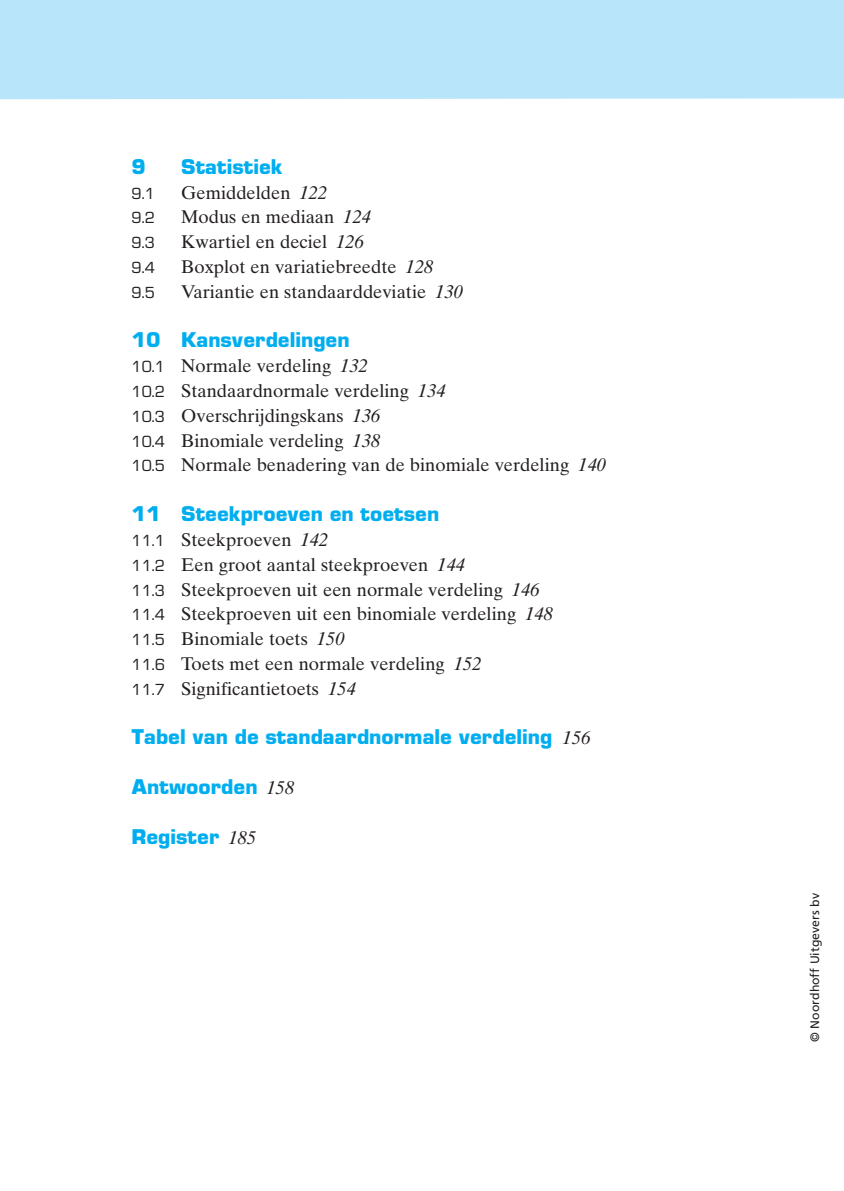
<style>
.page{position:relative;width:844px;height:1191px;background:#fff}
.page>*{position:absolute;margin:0;border:0;box-sizing:border-box;transform-origin:0 0}
.t1{font:700 21px "Eurostile BQ";color:#00aeef}
.t2{font:18.38px/24.8px "Times Ten";color:#231f20}
.t3{font:15.75px "Eurostile BQ";color:#231f20}
.t4{font:12.25px "Frutiger";color:#231f20}
.s1{font-style:italic}
.s2{font-family:"Eurostile BQ";font-size:15.75px}
.s3{font-family:"Times Ten";font-weight:400;font-style:italic;font-size:18.38px;color:#231f20}
</style>
<div class="page">
<div style="left:0;top:0;width:843px;height:99px;background:#b9e5fb"></div>
<p class="t1" style="left:131px;top:159px;width:16px">9</p>
<p class="t1" style="left:181px;top:159px;width:103px">Statistiek</p>
<p class="t3" style="left:131px;top:188px;width:25px">9.1</p>
<p class="t2" style="left:181px;top:182px;width:148px">Gemiddelden <span class="s1">122</span></p>
<p class="t3" style="left:131px;top:212px;width:25px">9.2</p>
<p class="t2" style="left:181px;top:206px;width:191px">Modus en mediaan <span class="s1">124</span></p>
<p class="t3" style="left:131px;top:237px;width:25px">9.3</p>
<p class="t2" style="left:181px;top:231px;width:184px">Kwartiel en deciel <span class="s1">126</span></p>
<p class="t3" style="left:131px;top:262px;width:25px">9.4</p>
<p class="t2" style="left:181px;top:256px;width:254px">Boxplot en variatiebreedte <span class="s1">128</span></p>
<p class="t3" style="left:131px;top:287px;width:25px">9.5</p>
<p class="t2" style="left:181px;top:281px;width:283px">Variantie en standaarddeviatie <span class="s1">130</span></p>
<p class="t1" style="left:131px;top:333px;width:219px">10 Kansverdelingen</p>
<p class="t2" style="left:131px;top:355px;width:476px"><span class="s2">10.1</span> Normale verdeling <span class="s1">132<br></span><span class="s2">10.2</span> Standaardnormale verdeling <span class="s1">134<br></span><span class="s2">10.3</span> Overschrijdingskans <span class="s1">136<br></span><span class="s2">10.4</span> Binomiale verdeling <span class="s1">138<br></span><span class="s2">10.5</span> Normale benadering van de binomiale verdeling <span class="s1">140</span></p>
<p class="t1" style="left:131px;top:507px;width:309px">11 Steekproeven en toetsen</p>
<p class="t2" style="left:131px;top:529px;width:423px"><span class="s2">11.1</span> Steekproeven <span class="s1">142<br></span><span class="s2">11.2</span> Een groot aantal steekproeven <span class="s1">144<br></span><span class="s2">11.3</span> Steekproeven uit een normale verdeling <span class="s1">146<br></span><span class="s2">11.4</span> Steekproeven uit een binomiale verdeling <span class="s1">148<br></span><span class="s2">11.5</span> Binomiale toets <span class="s1">150<br></span><span class="s2">11.6</span> Toets met een normale verdeling <span class="s1">152<br></span><span class="s2">11.7</span> Significantietoets <span class="s1">154</span></p>
<p class="t1" style="left:131px;top:730px;width:460px">Tabel van de standaardnormale verdeling <span class="s3">156</span></p>
<p class="t1" style="left:131px;top:779px;width:164px">Antwoorden <span class="s3">158</span></p>
<p class="t1" style="left:131px;top:829px;width:126px">Register <span class="s3">185</span></p>
<p class="t4" style="left:809px;top:1042px;width:150px;rotate:-90deg">© Noordhoff Uitgevers bv</p>
</div>
